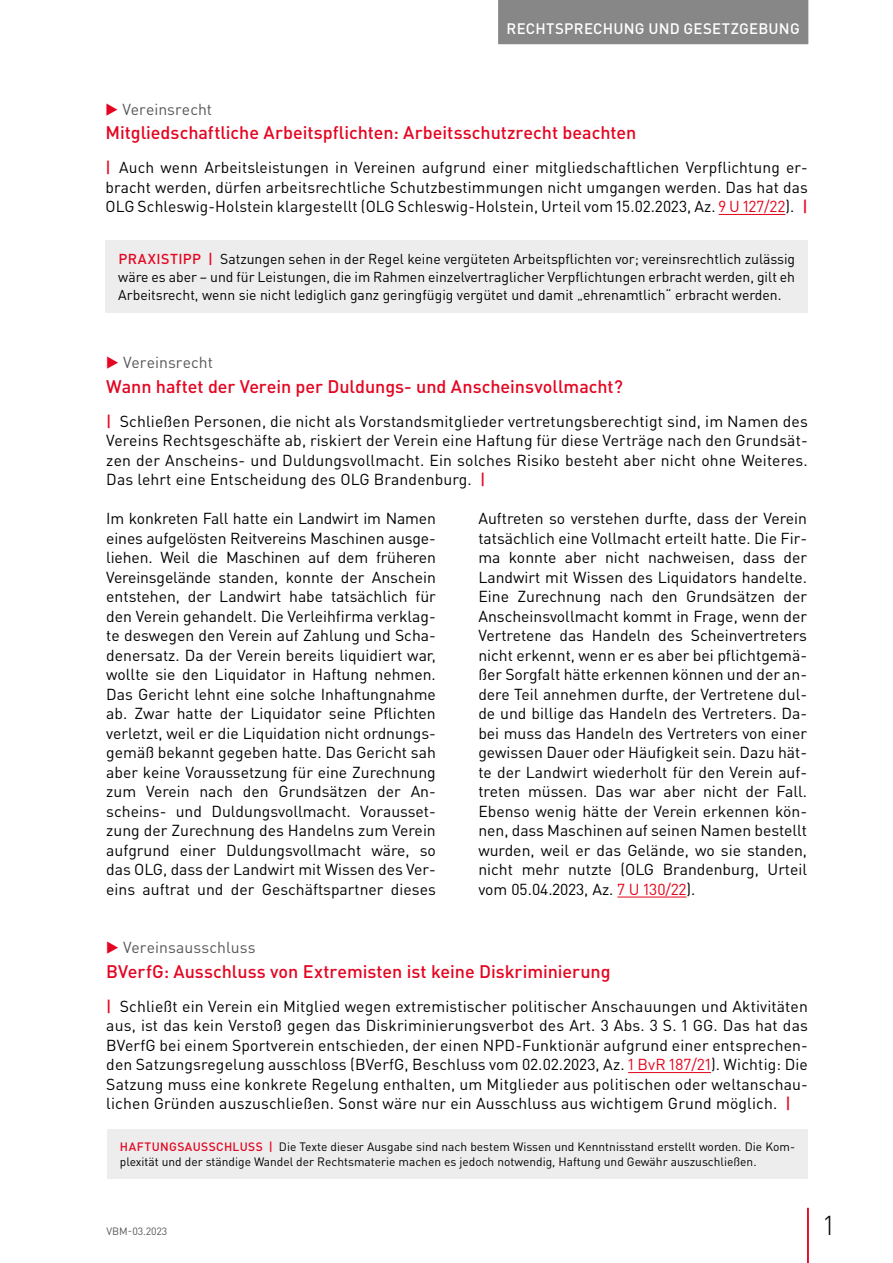
<style>
.page{position:relative;width:893px;height:1263px;background:#fff}
.page>*{position:absolute;margin:0;border:0;box-sizing:border-box;transform-origin:0 0}
.t1{font:300 27px "DIN Pro";color:#000}
.t2{font:500 18px "DIN Pro";color:#e40521}
.t3{font:15.75px/19.5px "DIN Pro";letter-spacing:.01em;color:#000;text-align:justify}
.t4{font:15.75px "DIN Pro";color:#575756}
.t5{font:500 15px "DIN Pro";letter-spacing:.015em;color:#fff}
.t6{font:14.25px/18px "DIN Pro";color:#000;text-align:justify}
.t7{font:500 14.25px "DIN Pro";letter-spacing:.05em;color:#e40521}
.t8{font:12px/15px "DIN Pro";color:#000}
.t9{font:500 12px "DIN Pro";letter-spacing:.035em;color:#e40521}
.t10{font:10.5px "DIN Pro";color:#575756}
.s1{color:#e40521}
.s2{font-weight:500;color:#e40521}
.s3{color:#e3051b}
</style>
<div class="page">
<div style="left:498px;top:0;width:310px;height:44px;background:#878787"></div>
<hr style="left:807px;top:1208px;width:2px;height:55px;background:#e40521">
<div style="left:107px;top:1129px;width:701px;height:49px;background:#ededed"></div>
<hr style="left:628px;top:1072px;width:83px;height:1px;background:#e3051b">
<hr style="left:617px;top:897px;width:69px;height:1px;background:#e3051b">
<hr style="left:719px;top:214px;width:66px;height:1px;background:#e3051b">
<div style="left:106px;top:240px;width:702px;height:73px;background:#ededed"></div>
<p class="t5" style="left:507px;top:18px;width:295px">Rechtsprechung und Gesetzgebung</p>
<p class="t4" style="left:106px;top:98px;width:108px"><span class="s1">▶</span> Vereinsrecht</p>
<p class="t2" style="left:106px;top:120px;width:532px">Mitgliedschaftliche Arbeitspflichten: Arbeitsschutzrecht beachten</p>
<p class="t3" style="left:106px;top:157px;width:704px"><span class="s2">|</span> Auch wenn Arbeitsleistungen in Vereinen aufgrund einer mitgliedschaftlichen Verpflichtung er&shy;bracht werden, dürfen arbeitsrechtliche Schutzbestimmungen nicht umgangen werden. Das hat das OLG Schleswig-Holstein klargestellt (OLG Schleswig-Holstein, Urteil vom 15.02.2023, Az. <span class="s3">9 U 127/22</span>). <span class="s2">|</span></p>
<p class="t7" style="left:118px;top:249px;width:72px">PRAXISTIPP</p>
<p class="t6" style="left:118px;top:249px;width:678px;text-indent:90px"><span class="s2">|</span> Satzungen sehen in der Regel keine vergüteten Arbeitspflichten vor; vereinsrechtlich zulässig wäre es aber – und für Leistungen, die im Rahmen einzelvertraglicher Verpflichtungen erbracht werden, gilt eh Arbeitsrecht, wenn sie nicht lediglich ganz geringfügig vergütet und damit „ehrenamtlich“ erbracht werden.</p>
<p class="t4" style="left:106px;top:352px;width:108px"><span class="s1">▶</span> Vereinsrecht</p>
<p class="t2" style="left:106px;top:374px;width:518px">Wann haftet der Verein per Duldungs- und Anscheinsvollmacht?</p>
<p class="t3" style="left:106px;top:411px;width:703px"><span class="s2">|</span> Schließen Personen, die nicht als Vorstandsmitglieder vertretungsberechtigt sind, im Namen des Vereins Rechtsgeschäfte ab, riskiert der Verein eine Haftung für diese Verträge nach den Grundsät&shy;zen der Anscheins- und Duldungsvollmacht. Ein solches Risiko besteht aber nicht ohne Weiteres.<br>Das lehrt eine Entscheidung des OLG Brandenburg. <span class="s2">|</span></p>
<p class="t3" style="left:106px;top:508px;width:331px">Im konkreten Fall hatte ein Landwirt im Namen eines aufgelösten Reitvereins Maschinen ausge&shy;liehen. Weil die Maschinen auf dem früheren Vereinsgelände standen, konnte der Anschein entstehen, der Landwirt habe tatsächlich für den Verein gehandelt. Die Verleihfirma verklag&shy;te deswegen den Verein auf Zahlung und Scha&shy;denersatz. Da der Verein bereits liquidiert war, wollte sie den Liquidator in Haftung nehmen.<br>Das Gericht lehnt eine solche Inhaftungnahme ab. Zwar hatte der Liquidator seine Pflichten verletzt, weil er die Liquidation nicht ordnungs&shy;gemäß bekannt gegeben hatte. Das Gericht sah aber keine Voraussetzung für eine Zurechnung zum Verein nach den Grundsätzen der An&shy;scheins- und Duldungsvollmacht. Vorausset&shy;zung der Zurechnung des Handelns zum Verein aufgrund einer Duldungsvollmacht wäre, so das OLG, dass der Landwirt mit Wissen des Ver&shy;eins auftrat und der Geschäftspartner dieses</p>
<p class="t3" style="left:478px;top:508px;width:330px">Auftreten so verstehen durfte, dass der Verein tatsächlich eine Vollmacht erteilt hatte. Die Fir&shy;ma konnte aber nicht nachweisen, dass der Landwirt mit Wissen des Liquidators handelte.<br>Eine Zurechnung nach den Grundsätzen der Anscheinsvollmacht kommt in Frage, wenn der Vertretene das Handeln des Scheinvertreters nicht erkennt, wenn er es aber bei pflichtgemä&shy;ßer Sorgfalt hätte erkennen können und der an&shy;dere Teil annehmen durfte, der Vertretene dul&shy;de und billige das Handeln des Vertreters. Da&shy;bei muss das Handeln des Vertreters von einer gewissen Dauer oder Häufigkeit sein. Dazu hät&shy;te der Landwirt wiederholt für den Verein auf&shy;treten müssen. Das war aber nicht der Fall.<br>Ebenso wenig hätte der Verein erkennen kön&shy;nen, dass Maschinen auf seinen Namen bestellt wurden, weil er das Gelände, wo sie standen, nicht mehr nutzte (OLG Brandenburg, Urteil vom 05.04.2023, Az. <span class="s3">7 U 130/22</span>).</p>
<p class="t4" style="left:106px;top:937px;width:151px"><span class="s1">▶</span> Vereinsausschluss</p>
<p class="t2" style="left:106px;top:959px;width:506px">BVerfG: Ausschluss von Extremisten ist keine Diskriminierung</p>
<p class="t3" style="left:106px;top:996px;width:703px"><span class="s2">|</span> Schließt ein Verein ein Mitglied wegen extremistischer politischer Anschauungen und Aktivitäten aus, ist das kein Verstoß gegen das Diskriminierungsverbot des Art. 3 Abs. 3 S. 1 GG. Das hat das BVerfG bei einem Sportverein entschieden, der einen NPD-Funktionär aufgrund einer entsprechen&shy;den Satzungsregelung ausschloss (BVerfG, Beschluss vom 02.02.2023, Az. <span class="s3">1 BvR 187/21</span>). Wichtig: Die Satzung muss eine konkrete Regelung enthalten, um Mitglieder aus politischen oder weltanschau&shy;lichen Gründen auszuschließen. Sonst wäre nur ein Ausschluss aus wichtigem Grund möglich. <span class="s2">|</span></p>
<p class="t8" style="left:120px;top:1138px;width:677px;text-indent:149px"><span class="s2">|</span> Die Texte dieser Ausgabe sind nach bestem Wissen und Kenntnisstand erstellt worden. Die Kom&shy;plexität und der ständige Wandel der Rechtsmaterie machen es jedoch notwendig, Haftung und Gewähr auszuschließen.</p>
<p class="t9" style="left:120px;top:1138px;width:34px">HAFTUNGS</p>
<p class="t9" style="left:185px;top:1138px;width:17px">AUSSCH</p>
<p class="t9" style="left:233px;top:1138px;width:14px">LUSS</p>
<p class="t10" style="left:106px;top:1224px;width:62px">VBM-03.2023</p>
<h1 class="t1" style="left:824px;top:1207px;width:11px">1</h1>
</div>
